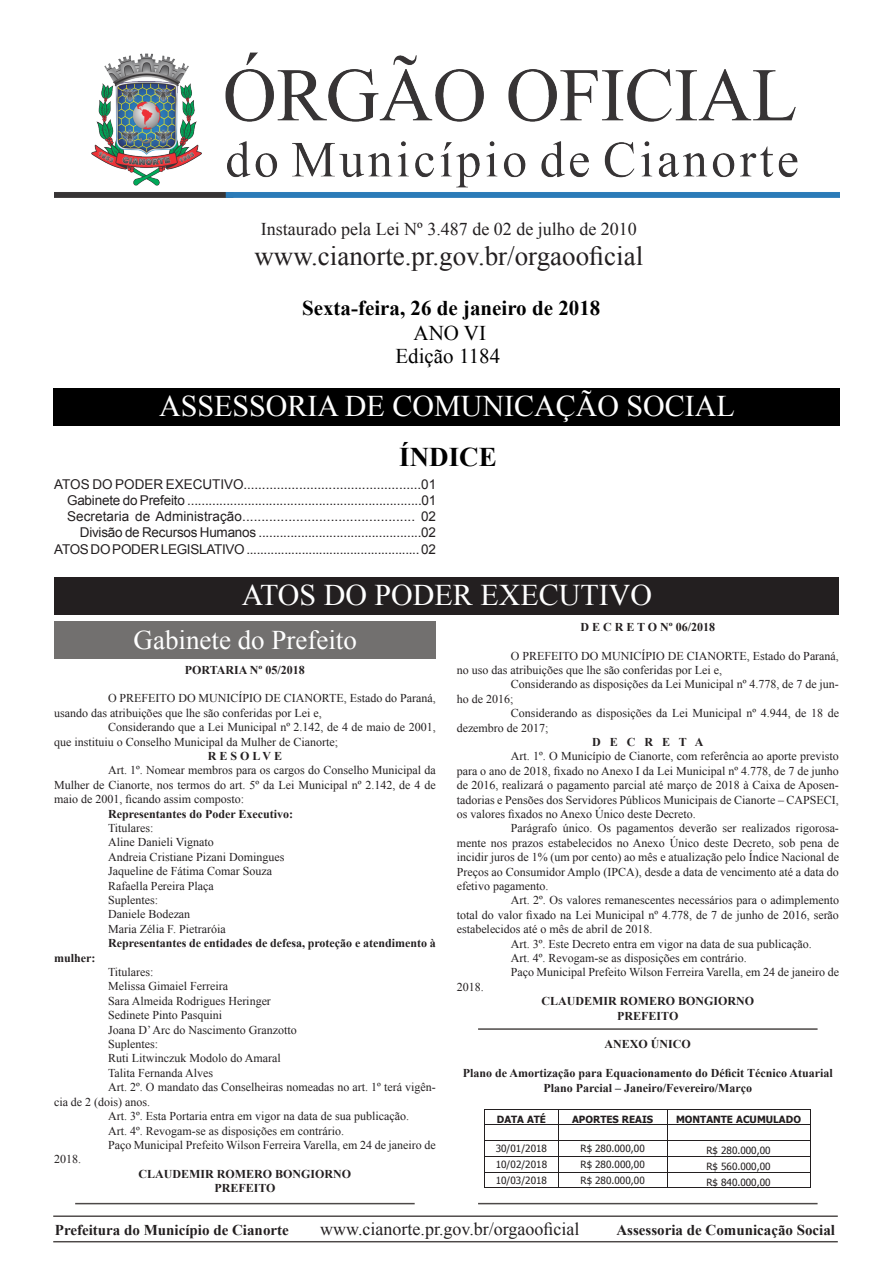
<style>
.page{position:relative;width:893px;height:1263px;background:#fff}
.page>*{position:absolute;margin:0;border:0;box-sizing:border-box;transform-origin:0 0}
.t1{font:30px "Times New Roman";color:#fff}
.t2{font:27px "Times New Roman";color:#231f20}
.t3{font:27px "Times New Roman";color:#fff}
.t4{font:700 27px "Times New Roman";color:#000}
.t5{font:700 21px "Times New Roman";color:#000}
.t6{font:21px "Times New Roman";color:#000}
.t7{font:18px "Times New Roman";color:#231f20}
.t8{font:700 18px "Cambria";color:#231f20}
.t9{font:700 15px "Times New Roman";color:#231f20}
.t10{font:13.5px "Arial";letter-spacing:-.015em;color:#231f20}
.t11{font:13.5px "Arial";letter-spacing:.005em;color:#231f20}
.t12{font:12px/14.4px "Times New Roman";color:#231f20}
.t13{font:700 12px "Times New Roman";color:#231f20}
.t14{font:9.9px "Tahoma";letter-spacing:.005em;color:#231f20}
.t15{font:700 9.9px "Tahoma";color:#231f20}
</style>
<div class="page">
<hr style="left:53px;top:1215px;width:785px;height:2px;background:#4d4948">
<hr style="left:53px;top:1241px;width:785px;height:1px;background:#4d4948">
<div style="left:53px;top:388px;width:786px;height:38px;background:#000"></div>
<img style="left:54px;top:53px;width:785px;height:144px">
<div style="left:54px;top:577px;width:785px;height:38px;background:#231f20"></div>
<div style="left:54px;top:622px;width:382px;height:37px;background:#72706f"></div>
<hr style="left:478px;top:1028px;width:340px;height:2px;background:#4d4948">
<hr style="left:485px;top:1109px;width:73px;height:1px;background:#231f20">
<hr style="left:559px;top:1109px;width:108px;height:1px;background:#231f20">
<hr style="left:667px;top:1109px;width:143px;height:1px;background:#231f20">
<hr style="left:485px;top:1124px;width:73px;height:1px;background:#231f20">
<hr style="left:559px;top:1124px;width:108px;height:1px;background:#231f20">
<hr style="left:667px;top:1124px;width:143px;height:1px;background:#231f20">
<hr style="left:485px;top:1140px;width:73px;height:1px;background:#231f20">
<hr style="left:559px;top:1140px;width:108px;height:1px;background:#231f20">
<hr style="left:667px;top:1140px;width:143px;height:1px;background:#231f20">
<hr style="left:485px;top:1156px;width:73px;height:1px;background:#231f20">
<hr style="left:559px;top:1156px;width:108px;height:1px;background:#231f20">
<hr style="left:667px;top:1156px;width:143px;height:1px;background:#231f20">
<hr style="left:485px;top:1172px;width:73px;height:1px;background:#231f20">
<hr style="left:559px;top:1172px;width:108px;height:1px;background:#231f20">
<hr style="left:667px;top:1172px;width:143px;height:1px;background:#231f20">
<svg style="left:484px;top:1109px;width:1px;height:79px"></svg>
<hr style="left:485px;top:1188px;width:73px;height:1px;background:#231f20">
<svg style="left:558px;top:1109px;width:1px;height:79px"></svg>
<hr style="left:559px;top:1188px;width:108px;height:1px;background:#231f20">
<svg style="left:667px;top:1110px;width:1px;height:78px"></svg>
<hr style="left:667px;top:1188px;width:143px;height:1px;background:#231f20">
<svg style="left:810px;top:1109px;width:1px;height:79px"></svg>
<hr style="left:478px;top:1203px;width:340px;height:1px;background:#4d4948">
<hr style="left:75px;top:1203px;width:340px;height:1px;background:#4d4948">
<p class="t7" style="left:261px;top:217px;width:378px">Instaurado pela Lei Nº 3.487 de 02 de julho de 2010</p>
<p class="t2" style="left:254px;top:237px;width:390px">www.cianorte.pr.gov.br/orgaooficial</p>
<p class="t5" style="left:302px;top:294px;width:300px">Sexta-feira, 26 de janeiro de 2018</p>
<p class="t6" style="left:414px;top:318px;width:74px">ANO VI</p>
<p class="t6" style="left:395px;top:341px;width:106px">Edição 1184</p>
<p class="t1" style="left:159px;top:386px;width:577px">ASSESSORIA DE COMUNICAÇÃO SOCIAL</p>
<p class="t4" style="left:399px;top:438px;width:99px">ÍNDICE</p>
<p class="t10" style="left:54px;top:475px;width:383px">ATOS DO PODER EXECUTIVO................................................01</p>
<p class="t10" style="left:67px;top:491px;width:371px">Gabinete do Prefeito ..................................................................01</p>
<p class="t11" style="left:67px;top:508px;width:371px">Secretaria de Administração............................................. 02</p>
<p class="t10" style="left:80px;top:524px;width:358px">Divisão de Recursos Humanos ..............................................02</p>
<p class="t10" style="left:54px;top:540px;width:383px">ATOS DO PODER LEGISLATIVO .................................................. 02</p>
<p class="t1" style="left:242px;top:575px;width:412px">ATOS DO PODER EXECUTIVO</p>
<p class="t3" style="left:134px;top:622px;width:225px">Gabinete do Prefeito</p>
<p class="t13" style="left:185px;top:661px;width:121px">PORTARIA Nº 05/2018</p>
<p class="t12" style="left:54px;top:691px;width:383px;text-indent:54px">O PREFEITO DO MUNICÍPIO DE CIANORTE, Estado do Paraná, usando das atribuições que lhe são conferidas por Lei e,</p>
<p class="t12" style="left:54px;top:720px;width:383px;text-indent:54px">Considerando que a Lei Municipal nº 2.142, de 4 de maio de 2001, que instituiu o Conselho Municipal da Mulher de Cianorte;</p>
<p class="t13" style="left:208px;top:748px;width:76px">R E S O L V E</p>
<p class="t12" style="left:54px;top:763px;width:383px;text-align:justify;text-indent:54px">Art. 1º. Nomear membros para os cargos do Conselho Municipal da Mulher de Cianorte, nos termos do art. 5º da Lei Municipal nº 2.142, de 4 de maio de 2001, ficando assim composto:</p>
<p class="t13" style="left:108px;top:805px;width:187px">Representantes do Poder Executivo:</p>
<p class="t12" style="left:108px;top:821px;width:47px">Titulares:</p>
<p class="t12" style="left:108px;top:835px;width:107px">Aline Danieli Vignato</p>
<p class="t12" style="left:108px;top:849px;width:178px">Andreia Cristiane Pizani Domingues</p>
<p class="t12" style="left:108px;top:864px;width:165px">Jaqueline de Fátima Comar Souza</p>
<p class="t12" style="left:108px;top:878px;width:107px">Rafaella Pereira Plaça</p>
<p class="t12" style="left:108px;top:893px;width:52px">Suplentes:</p>
<p class="t12" style="left:108px;top:907px;width:84px">Daniele Bodezan</p>
<p class="t12" style="left:108px;top:921px;width:119px">Maria Zélia F. Pietraróia</p>
<p class="t13" style="left:108px;top:935px;width:329px">Representantes de entidades de defesa, proteção e atendimento à</p>
<p class="t13" style="left:54px;top:949px;width:43px">mulher:</p>
<p class="t12" style="left:108px;top:965px;width:47px">Titulares:</p>
<p class="t12" style="left:108px;top:979px;width:121px">Melissa Gimaiel Ferreira</p>
<p class="t12" style="left:108px;top:993px;width:164px">Sara Almeida Rodrigues Heringer</p>
<p class="t12" style="left:108px;top:1008px;width:116px">Sedinete Pinto Pasquini</p>
<p class="t12" style="left:108px;top:1022px;width:190px">Joana D’ Arc do Nascimento Granzotto</p>
<p class="t12" style="left:108px;top:1037px;width:52px">Suplentes:</p>
<p class="t12" style="left:108px;top:1051px;width:174px">Ruti Litwinczuk Modolo do Amaral</p>
<p class="t12" style="left:108px;top:1065px;width:107px">Talita Fernanda Alves</p>
<p class="t12" style="left:54px;top:1080px;width:383px;text-indent:54px">Art. 2º. O mandato das Conselheiras nomeadas no art. 1º terá vigên&shy;cia de 2 (dois) anos.</p>
<p class="t12" style="left:108px;top:1109px;width:302px">Art. 3º. Esta Portaria entra em vigor na data de sua publicação.</p>
<p class="t12" style="left:108px;top:1123px;width:238px">Art. 4º. Revogam-se as disposições em contrário.</p>
<p class="t12" style="left:108px;top:1137px;width:329px">Paço Municipal Prefeito Wilson Ferreira Varella, em 24 de janeiro de</p>
<p class="t12" style="left:54px;top:1152px;width:28px">2018.</p>
<p class="t13" style="left:139px;top:1165px;width:214px">CLAUDEMIR ROMERO BONGIORNO</p>
<p class="t13" style="left:214px;top:1180px;width:63px">PREFEITO</p>
<p class="t13" style="left:580px;top:618px;width:136px">D E C R E T O Nº 06/2018</p>
<p class="t12" style="left:457px;top:648px;width:384px;text-indent:54px">O PREFEITO DO MUNICÍPIO DE CIANORTE, Estado do Paraná, no uso das atribuições que lhe são conferidas por Lei e,</p>
<p class="t12" style="left:457px;top:677px;width:384px;text-indent:54px">Considerando as disposições da Lei Municipal nº 4.778, de 7 de jun&shy;ho de 2016;</p>
<p class="t12" style="left:457px;top:706px;width:384px;text-indent:54px">Considerando as disposições da Lei Municipal nº 4.944, de 18 de dezembro de 2017;</p>
<p class="t13" style="left:592px;top:734px;width:113px">D E C R E T A</p>
<p class="t12" style="left:457px;top:749px;width:384px;text-align:justify;text-indent:54px">Art. 1º. O Município de Cianorte, com referência ao aporte previsto para o ano de 2018, fixado no Anexo I da Lei Municipal nº 4.778, de 7 de junho de 2016, realizará o pagamento parcial até março de 2018 à Caixa de Aposen&shy;tadorias e Pensões dos Servidores Públicos Municipais de Cianorte – CAPSECI, os valores fixados no Anexo Único deste Decreto.</p>
<p class="t12" style="left:457px;top:821px;width:384px;text-align:justify;text-indent:54px">Parágrafo único. Os pagamentos deverão ser realizados rigorosa&shy;mente nos prazos estabelecidos no Anexo Único deste Decreto, sob pena de incidir juros de 1% (um por cento) ao mês e atualização pelo Índice Nacional de Preços ao Consumidor Amplo (IPCA), desde a data de vencimento até a data do efetivo pagamento.</p>
<p class="t12" style="left:457px;top:893px;width:384px;text-align:justify;text-indent:54px">Art. 2º. Os valores remanescentes necessários para o adimplemento total do valor fixado na Lei Municipal nº 4.778, de 7 de junho de 2016, serão estabelecidos até o mês de abril de 2018.</p>
<p class="t12" style="left:511px;top:936px;width:302px">Art. 3º. Este Decreto entra em vigor na data de sua publicação.</p>
<p class="t12" style="left:511px;top:951px;width:238px">Art. 4º. Revogam-se as disposições em contrário.</p>
<p class="t12" style="left:511px;top:965px;width:330px">Paço Municipal Prefeito Wilson Ferreira Varella, em 24 de janeiro de</p>
<p class="t12" style="left:457px;top:979px;width:28px">2018.</p>
<p class="t13" style="left:541px;top:993px;width:214px">CLAUDEMIR ROMERO BONGIORNO</p>
<p class="t13" style="left:617px;top:1007px;width:63px">PREFEITO</p>
<p class="t13" style="left:605px;top:1036px;width:88px">ANEXO ÚNICO</p>
<p class="t13" style="left:463px;top:1065px;width:371px">Plano de Amortização para Equacionamento do Déficit Técnico Atuarial</p>
<p class="t13" style="left:543px;top:1079px;width:210px">Plano Parcial – Janeiro/Fevereiro/Março</p>
<p class="t8" style="left:562px;top:1059px;width:173px">ESTADO DO PARANÁ</p>
<p class="t15" style="left:497px;top:1112px;width:51px">DATA ATÉ</p>
<p class="t15" style="left:572px;top:1112px;width:83px">APORTES REAIS</p>
<p class="t15" style="left:676px;top:1112px;width:127px">MONTANTE ACUMULADO</p>
<p class="t14" style="left:496px;top:1142px;width:53px">30/01/2018</p>
<p class="t14" style="left:580px;top:1142px;width:66px">R$ 280.000,00</p>
<p class="t14" style="left:706px;top:1144px;width:66px">R$ 280.000,00</p>
<p class="t14" style="left:496px;top:1158px;width:53px">10/02/2018</p>
<p class="t14" style="left:580px;top:1158px;width:66px">R$ 280.000,00</p>
<p class="t14" style="left:706px;top:1159px;width:66px">R$ 560.000,00</p>
<p class="t14" style="left:496px;top:1174px;width:53px">10/03/2018</p>
<p class="t14" style="left:580px;top:1174px;width:66px">R$ 280.000,00</p>
<p class="t14" style="left:706px;top:1175px;width:66px">R$ 840.000,00</p>
<p class="t9" style="left:55px;top:1220px;width:235px">Prefeitura do Município de Cianorte</p>
<h3 class="t7" style="left:320px;top:1217px;width:261px">www.cianorte.pr.gov.br/orgaooficial</h3>
<p class="t9" style="left:616px;top:1220px;width:220px">Assessoria de Comunicação Social</p>
</div>
